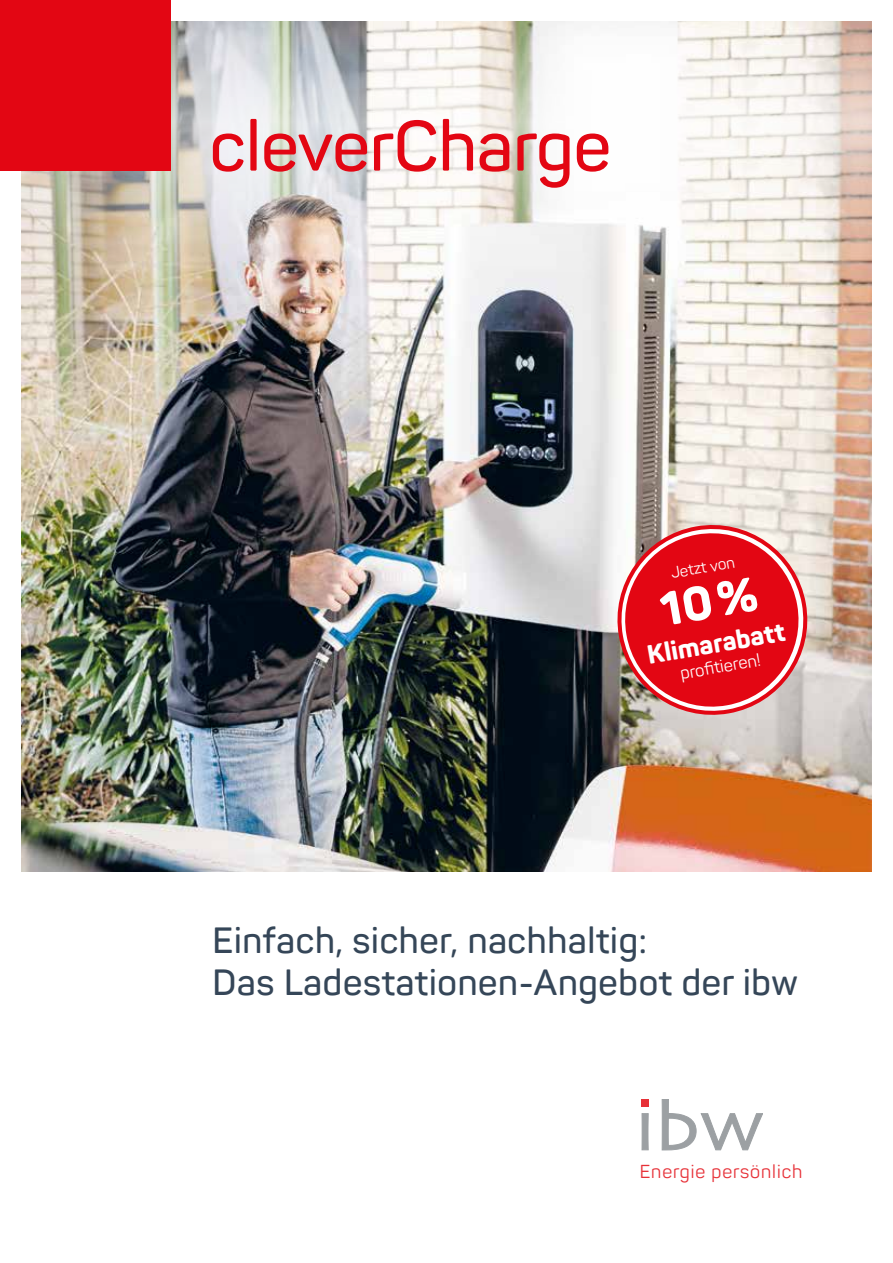
<style>
.page{position:relative;width:893px;height:1263px;background:#fff}
.page>*{position:absolute;margin:0;border:0;box-sizing:border-box;transform-origin:0 0}
.t1{font:600 69.9px "Panton";color:#e30613}
.t2{font:600 36px/42px "Panton";letter-spacing:.02em;color:#354658}
.t3{font:800 26.1px "Panton";color:#fff}
.t4{font:18.45px "Panton";letter-spacing:.05em;color:#e73037}
.t5{font:17.1px "Panton";color:#fff}
.t6{font:15.6px "Panton";color:#fff}
</style>
<div class="page">
<img style="left:21px;top:298px;width:851px;height:574px">
<svg style="left:21px;top:0;width:851px;height:298px"></svg>
<svg style="left:642px;top:1113px;width:7px;height:37px"></svg>
<svg style="left:662px;top:1099px;width:101px;height:51px"></svg>
<div style="left:642px;top:1099px;width:7px;height:7px;background:#e73037"></div>
<div style="left:0;top:0;width:170px;height:170px;background:#e30613"></div>
<svg style="left:612px;top:519px;width:201px;height:201px;background:#dd4d53"></svg>
<h1 class="t1" style="left:210px;top:103px;width:403px">cleverCharge</h1>
<p class="t6" style="left:669px;top:564px;width:66px;rotate:-10deg">Jetzt von</p>
<p class="t3" style="left:645px;top:639px;width:141px;rotate:-10deg">Klimarabatt</p>
<p class="t5" style="left:679px;top:663px;width:82px;rotate:-10deg">profi tieren!</p>
<p class="t2" style="left:213px;top:919px;width:587px">Einfach, sicher, nachhaltig:<br>Das Ladestationen-Angebot der ibw</p>
<p class="t4" style="left:640px;top:1160px;width:164px">Energie persönlich</p>
</div>
